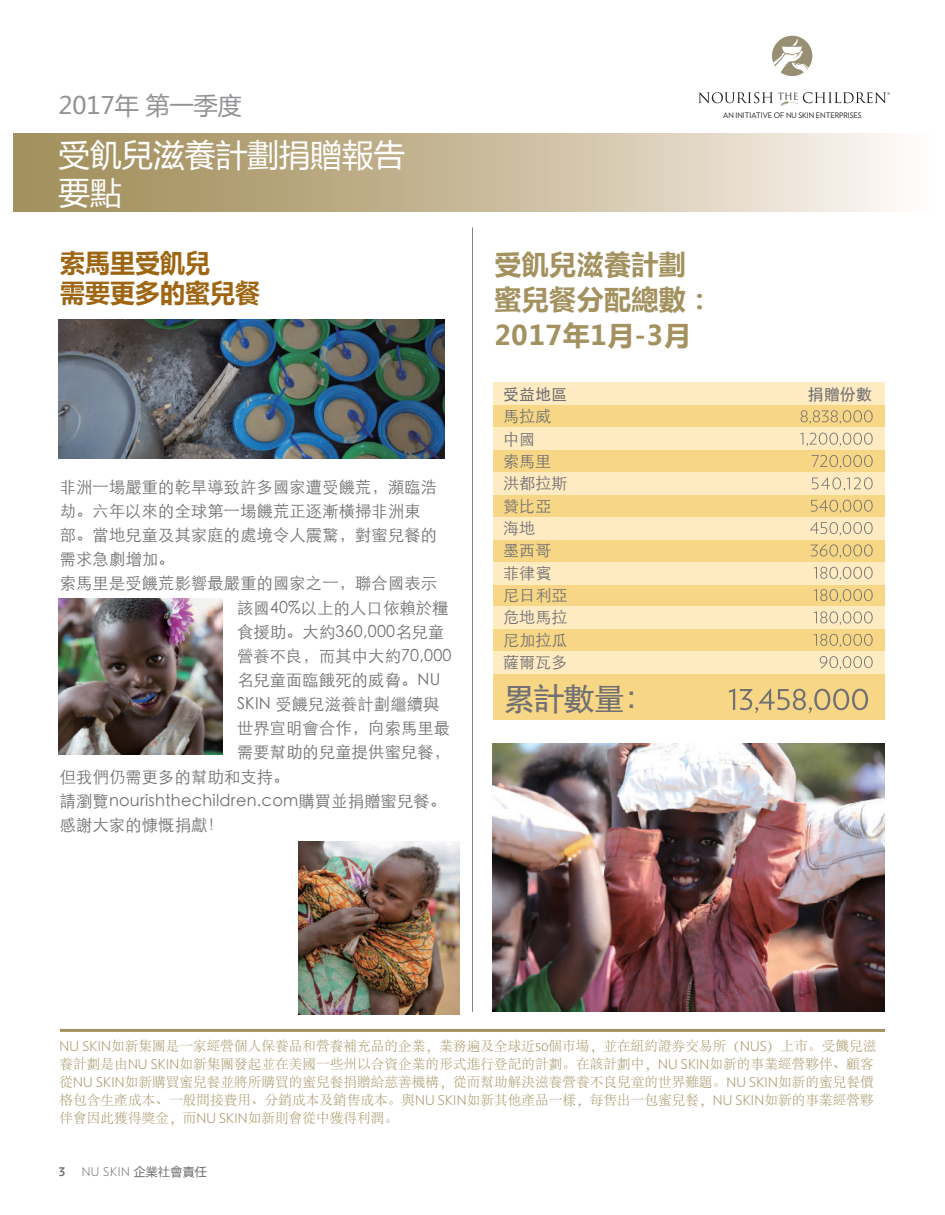
<style>
.page{position:relative;width:945px;height:1215px;background:#fff}
.page>*{position:absolute;margin:0;border:0;box-sizing:border-box;transform-origin:0 0}
.t1{font:500 31.95px "ST Heiti SC";color:#717074}
.t2{font:31.5px/37.8px "Microsoft Ya Hei";color:#fff}
.t3{font:700 27px/36px "Microsoft Ya Hei";letter-spacing:.015em;color:#a3915f}
.t4{font:700 25.5px/30px "Microsoft Ya Hei";color:#9e6512}
.t5{font:24px "Microsoft Ya Hei";color:#919295}
.t6{font:300 16.5px/24px "ST Heiti SC";letter-spacing:.015em;color:#717074}
.t7{font:300 16.05px/22.4px "ST Heiti SC";letter-spacing:.01em;color:#717074}
.t8{font:500 16.05px "ST Heiti SC";letter-spacing:.01em;color:#717074}
.t9{font:300 13.5px/18px "Adobe Song Std";letter-spacing:.015em;color:#a3915f}
.t10{font:300 12px "Verlag";letter-spacing:.05em;color:#717074}
.t11{font:7.5px "Verlag";color:#231f20}
.s1{font-family:"Verlag"}
.s2{font-family:"Microsoft Ya Hei";font-weight:400}
</style>
<div class="page">
<svg style="left:59px;top:1167px;width:6px;height:9px"></svg>
<div style="left:14px;top:133px;width:918px;height:79px;background:linear-gradient(to right,#9b864f,#fbf5f1)"></div>
<svg style="left:772px;top:36px;width:40px;height:40px"></svg>
<svg style="left:698px;top:92px;width:192px;height:14px"></svg>
<div style="left:493px;top:383px;width:392px;height:337px;background:#f7d785"></div>
<div style="left:493px;top:383px;width:392px;height:22px;background:#ffebc2"></div>
<div style="left:493px;top:427px;width:392px;height:23px;background:#ffebc2"></div>
<div style="left:493px;top:472px;width:392px;height:23px;background:#ffebc2"></div>
<div style="left:493px;top:517px;width:392px;height:22px;background:#ffebc2"></div>
<div style="left:493px;top:562px;width:392px;height:22px;background:#ffebc2"></div>
<div style="left:493px;top:607px;width:392px;height:22px;background:#ffebc2"></div>
<div style="left:493px;top:651px;width:392px;height:22px;background:#ffebc2"></div>
<svg style="left:801px;top:410px;width:72px;height:14px"></svg>
<svg style="left:800px;top:433px;width:73px;height:13px"></svg>
<svg style="left:812px;top:455px;width:61px;height:14px"></svg>
<svg style="left:812px;top:477px;width:61px;height:14px"></svg>
<svg style="left:811px;top:500px;width:62px;height:13px"></svg>
<svg style="left:810px;top:522px;width:63px;height:14px"></svg>
<svg style="left:811px;top:544px;width:62px;height:14px"></svg>
<svg style="left:814px;top:567px;width:59px;height:13px"></svg>
<svg style="left:814px;top:589px;width:59px;height:14px"></svg>
<svg style="left:814px;top:611px;width:59px;height:14px"></svg>
<svg style="left:814px;top:634px;width:59px;height:13px"></svg>
<svg style="left:820px;top:656px;width:53px;height:14px"></svg>
<svg style="left:729px;top:689px;width:139px;height:24px"></svg>
<hr style="left:60px;top:1029px;width:825px;height:3px;background:#a3915f">
<hr style="left:472px;top:227px;width:1px;height:785px;background:#808285">
<img style="left:58px;top:320px;width:387px;height:139px">
<img style="left:299px;top:842px;width:160px;height:173px">
<img style="left:58px;top:599px;width:164px;height:155px">
<img style="left:492px;top:743px;width:393px;height:269px">
<h3 class="t5" style="left:58px;top:89px;width:185px">2017年 第一季度</h3>
<h2 class="t2" style="left:58px;top:135px;width:348px">受飢兒滋養計劃捐贈報告要點</h2>
<h3 class="t4" style="left:60px;top:247px;width:202px">索馬里受飢兒<br>需要更多的蜜兒餐</h3>
<p class="t6" style="left:60px;top:473px;width:379px">非洲一場嚴重的乾旱導致許多國家遭受饑荒，瀕臨浩劫。六年以來的全球第一場饑荒正逐漸橫掃非洲東部。當地兒童及其家庭的處境令人震驚，對蜜兒餐的需求急劇增加。<br>索馬里是受饑荒影響最嚴重的國家之一，聯合國表示</p>
<p class="t6" style="left:237px;top:594px;width:216px">該國40%以上的人口依賴於糧食援助。大約360,000名兒童營養不良，而其中大約70,000名兒童面臨餓死的威脅。NU<br>SKIN 受饑兒滋養計劃繼續與世界宣明會合作，向索馬里最需要幫助的兒童提供蜜兒餐，</p>
<p class="t6" style="left:60px;top:763px;width:388px">但我們仍需更多的幫助和支持。<br>請瀏覽nourishthechildren.com購買並捐贈蜜兒餐。感謝大家的慷慨捐獻！</p>
<p class="t11" style="left:723px;top:110px;width:140px">AN INITIATIVE OF NU SKIN ENTERPRISES</p>
<h3 class="t3" style="left:495px;top:245px;width:220px">受飢兒滋養計劃蜜兒餐分配總數：<br>2017年1月-3月</h3>
<p class="t8" style="left:503px;top:385px;width:66px">受益地區</p>
<p class="t8" style="left:808px;top:385px;width:66px">捐贈份數</p>
<p class="t7" style="left:503px;top:404px;width:66px">馬拉威中國<br>索馬里洪都拉斯贊比亞海地<br>墨西哥菲律賓尼日利亞危地馬拉尼加拉瓜薩爾瓦多</p>
<h1 class="t1" style="left:503px;top:681px;width:154px">累計數量：</h1>
<p class="t9" style="left:60px;top:1038px;width:818px"><span class="s1">NU SKIN</span>如新集團是一家經營個人保養品和營養補充品的企業，業務遍及全球近<span class="s1">50</span>個市場，並在紐約證券交易所（<span class="s1">NUS</span>）上市。受饑兒滋養計劃是由<span class="s1">NU SKIN</span>如新集團發起並在美國一些州以合資企業的形式進行登記的計劃。在該計劃中，<span class="s1">NU SKIN</span>如新的事業經營夥伴、顧客從<span class="s1">NU SKIN</span>如新購買蜜兒餐並將所購買的蜜兒餐捐贈給慈善機構，從而幫助解決滋養營養不良兒童的世界難題。<span class="s1">NU SKIN</span>如新的蜜兒餐價格包含生產成本、一般間接費用、分銷成本及銷售成本。與<span class="s1">NU SKIN</span>如新其他產品一樣，每售出一包蜜兒餐，<span class="s1">NU SKIN</span>如新的事業經營夥伴會因此獲得獎金，而<span class="s1">NU SKIN</span>如新則會從中獲得利潤。</p>
<p class="t10" style="left:82px;top:1163px;width:127px">NU SKIN <span class="s2">企業社會責任</span></p>
</div>
